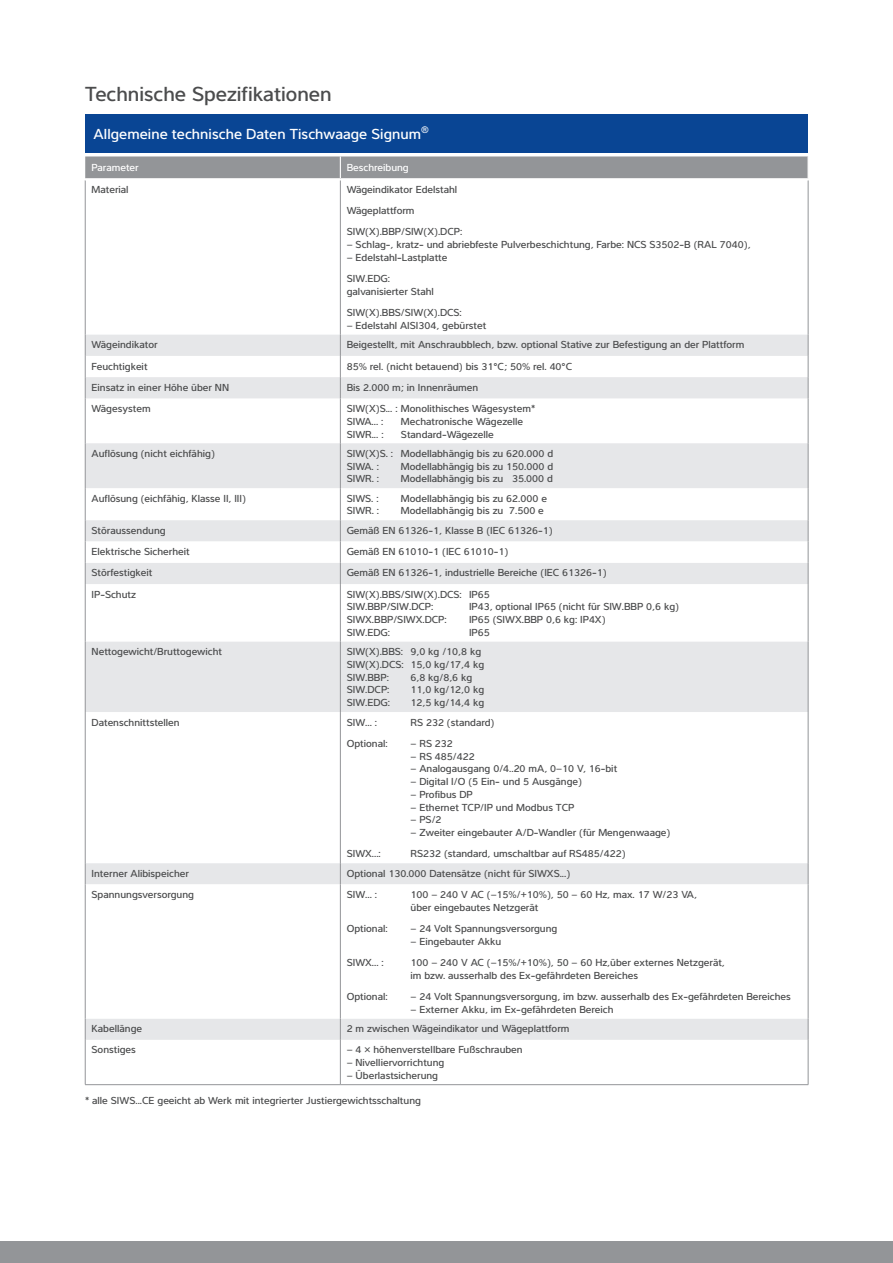
<style>
.page{position:relative;width:893px;height:1263px;background:#fff}
.page>*{position:absolute;margin:0;border:0;box-sizing:border-box;transform-origin:0 0}
.t1{font:500 21px "Interval Pro";color:#4b4c4d}
.t2{font:500 15px "Interval Pro";letter-spacing:.005em;color:#fff}
.t3{font:500 10.5px/12.8px "Interval Pro";color:#4b4c4d}
.t4{font:500 10.5px "Interval Pro";color:#fff}
</style>
<div class="page">
<div style="left:0;top:1242px;width:893px;height:21px;background:#939598"></div>
<div style="left:85px;top:114px;width:723px;height:38px;background:#094594"></div>
<svg style="left:86px;top:335px;width:722px;height:705px;fill:#e6e7e9"></svg>
<svg style="left:86px;top:541px;width:722px;height:477px"></svg>
<hr style="left:85px;top:1084px;width:255px;height:1px;background:#939598">
<hr style="left:340px;top:1084px;width:468px;height:1px;background:#939598">
<hr style="left:340px;top:180px;width:1px;height:155px;background:#939598">
<hr style="left:808px;top:180px;width:1px;height:155px;background:#939598">
<svg style="left:340px;top:335px;width:1px;height:63px"></svg>
<svg style="left:808px;top:335px;width:1px;height:63px"></svg>
<hr style="left:340px;top:398px;width:1px;height:45px;background:#939598">
<hr style="left:808px;top:398px;width:1px;height:45px;background:#939598">
<hr style="left:340px;top:443px;width:1px;height:45px;background:#939598">
<hr style="left:808px;top:443px;width:1px;height:45px;background:#939598">
<hr style="left:340px;top:488px;width:1px;height:32px;background:#939598">
<hr style="left:808px;top:488px;width:1px;height:32px;background:#939598">
<svg style="left:340px;top:520px;width:1px;height:64px"></svg>
<svg style="left:808px;top:520px;width:1px;height:64px"></svg>
<hr style="left:340px;top:584px;width:1px;height:58px;background:#939598">
<hr style="left:808px;top:584px;width:1px;height:58px;background:#939598">
<hr style="left:340px;top:642px;width:1px;height:70px;background:#939598">
<hr style="left:808px;top:642px;width:1px;height:70px;background:#939598">
<hr style="left:340px;top:712px;width:1px;height:151px;background:#939598">
<hr style="left:808px;top:712px;width:1px;height:151px;background:#939598">
<svg style="left:340px;top:863px;width:1px;height:21px"></svg>
<svg style="left:808px;top:863px;width:1px;height:21px"></svg>
<hr style="left:340px;top:884px;width:1px;height:134px;background:#939598">
<hr style="left:808px;top:884px;width:1px;height:134px;background:#939598">
<svg style="left:340px;top:1018px;width:1px;height:22px"></svg>
<svg style="left:808px;top:1018px;width:1px;height:22px"></svg>
<hr style="left:340px;top:1040px;width:1px;height:44px;background:#939598">
<hr style="left:808px;top:1040px;width:1px;height:44px;background:#939598">
<hr style="left:85px;top:180px;width:1px;height:155px;background:#939598">
<svg style="left:85px;top:335px;width:1px;height:63px"></svg>
<hr style="left:85px;top:398px;width:1px;height:45px;background:#939598">
<hr style="left:85px;top:443px;width:1px;height:45px;background:#939598">
<hr style="left:85px;top:488px;width:1px;height:32px;background:#939598">
<svg style="left:85px;top:520px;width:1px;height:64px"></svg>
<hr style="left:85px;top:584px;width:1px;height:58px;background:#939598">
<hr style="left:85px;top:642px;width:1px;height:70px;background:#939598">
<hr style="left:85px;top:712px;width:1px;height:151px;background:#939598">
<svg style="left:85px;top:863px;width:1px;height:21px"></svg>
<hr style="left:85px;top:884px;width:1px;height:134px;background:#939598">
<svg style="left:85px;top:1018px;width:1px;height:22px"></svg>
<hr style="left:85px;top:1040px;width:1px;height:44px;background:#939598">
<svg style="left:85px;top:156px;width:723px;height:23px;background:#999b9e"></svg>
<h1 class="t1" style="left:85px;top:77px;width:248px">Technische Spezifikationen</h1>
<h2 class="t2" style="left:94px;top:122px;width:337px">Allgemeine technische Daten Tischwaage Signum<sup>®</sup></h2>
<p class="t4" style="left:92px;top:159px;width:49px">Parameter</p>
<p class="t4" style="left:347px;top:159px;width:64px">Beschreibung</p>
<p class="t3" style="left:92px;top:182px;width:39px">Material</p>
<p class="t3" style="left:347px;top:177px;width:117px;line-height:21.3px">Wägeindikator Edelstahl<br>Wägeplattform<br>SIW(X).BBP/SIW(X).DCP:</p>
<p class="t3" style="left:347px;top:237px;width:405px">– Schlag-, kratz- und abriebfeste Pulverbeschichtung, Farbe: NCS S3502-B (RAL 7040),</p>
<p class="t3" style="left:347px;top:245px;width:102px;line-height:21.3px">– Edelstahl-Lastplatte<br>SIW.EDG:</p>
<p class="t3" style="left:347px;top:279px;width:117px;line-height:21.3px">galvanisierter Stahl<br>SIW(X).BBS/SIW(X).DCS:</p>
<p class="t3" style="left:347px;top:318px;width:141px">– Edelstahl AISI304, gebürstet</p>
<p class="t3" style="left:92px;top:337px;width:68px">Wägeindikator</p>
<p class="t3" style="left:347px;top:337px;width:399px">Beigestellt, mit Anschraubblech, bzw. optional Stative zur Befestigung an der Plattform</p>
<p class="t3" style="left:92px;top:358px;width:57px">Feuchtigkeit</p>
<p class="t3" style="left:347px;top:358px;width:227px">85% rel. (nicht betauend) bis 31°C; 50% rel. 40°C</p>
<p class="t3" style="left:92px;top:380px;width:139px">Einsatz in einer Höhe über NN</p>
<p class="t3" style="left:347px;top:380px;width:133px">Bis 2.000 m; in Innenräumen</p>
<p class="t3" style="left:92px;top:401px;width:61px">Wägesystem</p>
<p class="t3" style="left:347px;top:401px;width:190px">SIW(X)S... : Monolithisches Wägesystem*<br>SIWA... :</p>
<p class="t3" style="left:401px;top:414px;width:124px">Mechatronische Wägezelle</p>
<p class="t3" style="left:347px;top:426px;width:38px">SIWR... :</p>
<p class="t3" style="left:401px;top:426px;width:94px">Standard-Wägezelle</p>
<p class="t3" style="left:92px;top:446px;width:125px">Auflösung (nicht eichfähig)</p>
<p class="t3" style="left:347px;top:446px;width:208px">SIW(X)S. : Modellabhängig bis zu 620.000 d<br>SIWA. :</p>
<p class="t3" style="left:401px;top:458px;width:154px">Modellabhängig bis zu 150.000 d</p>
<p class="t3" style="left:347px;top:471px;width:34px">SIWR. :</p>
<p class="t3" style="left:401px;top:471px;width:154px">Modellabhängig bis zu 35.000 d</p>
<p class="t3" style="left:92px;top:491px;width:156px">Auflösung (eichfähig, Klasse II, III)</p>
<p class="t3" style="left:347px;top:491px;width:33px">SIWS. :</p>
<p class="t3" style="left:401px;top:491px;width:148px">Modellabhängig bis zu 62.000 e</p>
<p class="t3" style="left:347px;top:503px;width:34px">SIWR. :</p>
<p class="t3" style="left:401px;top:503px;width:144px">Modellabhängig bis zu 7.500 e</p>
<p class="t3" style="left:92px;top:523px;width:76px">Störaussendung</p>
<p class="t3" style="left:347px;top:523px;width:207px">Gemäß EN 61326-1, Klasse B (IEC 61326-1)</p>
<p class="t3" style="left:92px;top:544px;width:100px">Elektrische Sicherheit</p>
<p class="t3" style="left:347px;top:544px;width:163px">Gemäß EN 61010-1 (IEC 61010-1)</p>
<p class="t3" style="left:92px;top:565px;width:62px">Störfestigkeit</p>
<p class="t3" style="left:347px;top:565px;width:261px">Gemäß EN 61326-1, industrielle Bereiche (IEC 61326-1)</p>
<p class="t3" style="left:92px;top:586px;width:46px">IP-Schutz</p>
<p class="t3" style="left:347px;top:586px;width:144px">SIW(X).BBS/SIW(X).DCS: IP65<br>SIW.BBP/SIW.DCP:</p>
<p class="t3" style="left:469px;top:599px;width:212px">IP43, optional IP65 (nicht für SIW.BBP 0,6 kg)</p>
<p class="t3" style="left:347px;top:612px;width:102px">SIWX.BBP/SIWX.DCP:</p>
<p class="t3" style="left:469px;top:612px;width:138px">IP65 (SIWX.BBP 0,6 kg: IP4X)</p>
<p class="t3" style="left:347px;top:625px;width:45px">SIW.EDG:</p>
<p class="t3" style="left:469px;top:625px;width:22px">IP65</p>
<p class="t3" style="left:92px;top:644px;width:132px">Nettogewicht/Bruttogewicht</p>
<p class="t3" style="left:347px;top:644px;width:139px">SIW(X).BBS: 9,0 kg /10,8 kg<br>SIW(X).DCS: 15,0 kg/17,4 kg<br>SIW.BBP:</p>
<p class="t3" style="left:411px;top:670px;width:63px">6,8 kg/8,6 kg</p>
<p class="t3" style="left:347px;top:682px;width:44px">SIW.DCP:</p>
<p class="t3" style="left:411px;top:682px;width:75px">11,0 kg/12,0 kg</p>
<p class="t3" style="left:347px;top:695px;width:45px">SIW.EDG:</p>
<p class="t3" style="left:411px;top:695px;width:75px">12,5 kg/14,4 kg</p>
<p class="t3" style="left:92px;top:714px;width:90px">Datenschnittstellen</p>
<p class="t3" style="left:347px;top:714px;width:32px">SIW... :</p>
<p class="t3" style="left:411px;top:714px;width:85px">RS 232 (standard)</p>
<p class="t3" style="left:347px;top:736px;width:42px">Optional:</p>
<p class="t3" style="left:411px;top:736px;width:44px">– RS 232</p>
<p class="t3" style="left:411px;top:748px;width:66px">– RS 485/422</p>
<p class="t3" style="left:411px;top:761px;width:208px">– Analogausgang 0/4..20 mA, 0–10 V, 16-bit</p>
<p class="t3" style="left:411px;top:774px;width:173px">– Digital I/O (5 Ein- und 5 Ausgänge)</p>
<p class="t3" style="left:411px;top:787px;width:64px">– Profibus DP</p>
<p class="t3" style="left:411px;top:799px;width:165px">– Ethernet TCP/IP und Modbus TCP</p>
<p class="t3" style="left:411px;top:812px;width:33px">– PS/2</p>
<p class="t3" style="left:411px;top:825px;width:261px">– Zweiter eingebauter A/D-Wandler (für Mengenwaage)</p>
<p class="t3" style="left:347px;top:846px;width:36px">SIWX...:</p>
<p class="t3" style="left:411px;top:846px;width:217px">RS232 (standard, umschaltbar auf RS485/422)</p>
<p class="t3" style="left:92px;top:865px;width:99px">Interner Alibispeicher</p>
<p class="t3" style="left:347px;top:865px;width:225px">Optional 130.000 Datensätze (nicht für SIWXS...)</p>
<p class="t3" style="left:92px;top:887px;width:104px">Spannungsversorgung</p>
<p class="t3" style="left:347px;top:887px;width:32px">SIW... :</p>
<p class="t3" style="left:411px;top:887px;width:288px">100 – 240 V AC (–15%/+10%), 50 – 60 Hz, max. 17 W/23 VA, über eingebautes Netzgerät</p>
<p class="t3" style="left:347px;top:921px;width:42px">Optional:</p>
<p class="t3" style="left:411px;top:921px;width:148px">– 24 Volt Spannungsversorgung</p>
<p class="t3" style="left:411px;top:933px;width:92px">– Eingebauter Akku</p>
<p class="t3" style="left:347px;top:955px;width:39px">SIWX... :</p>
<p class="t3" style="left:411px;top:955px;width:316px">100 – 240 V AC (–15%/+10%), 50 – 60 Hz,über externes Netzgerät, im bzw. ausserhalb des Ex-gefährdeten Bereiches</p>
<p class="t3" style="left:347px;top:989px;width:42px">Optional:</p>
<p class="t3" style="left:411px;top:989px;width:382px">– 24 Volt Spannungsversorgung, im bzw. ausserhalb des Ex-gefährdeten Bereiches</p>
<p class="t3" style="left:411px;top:1001px;width:204px">– Externer Akku, im Ex-gefährdeten Bereich</p>
<p class="t3" style="left:92px;top:1021px;width:52px">Kabellänge</p>
<p class="t3" style="left:347px;top:1021px;width:224px">2 m zwischen Wägeindikator und Wägeplattform</p>
<p class="t3" style="left:92px;top:1042px;width:46px">Sonstiges</p>
<p class="t3" style="left:347px;top:1042px;width:177px">– 4 × höhenverstellbare Fußschrauben</p>
<p class="t3" style="left:347px;top:1055px;width:99px">– Nivelliervorrichtung</p>
<p class="t3" style="left:347px;top:1068px;width:93px">– Überlastsicherung</p>
<p class="t3" style="left:85px;top:1093px;width:337px">* alle SIWS...CE geeicht ab Werk mit integrierter Justiergewichtsschaltung</p>
</div>
